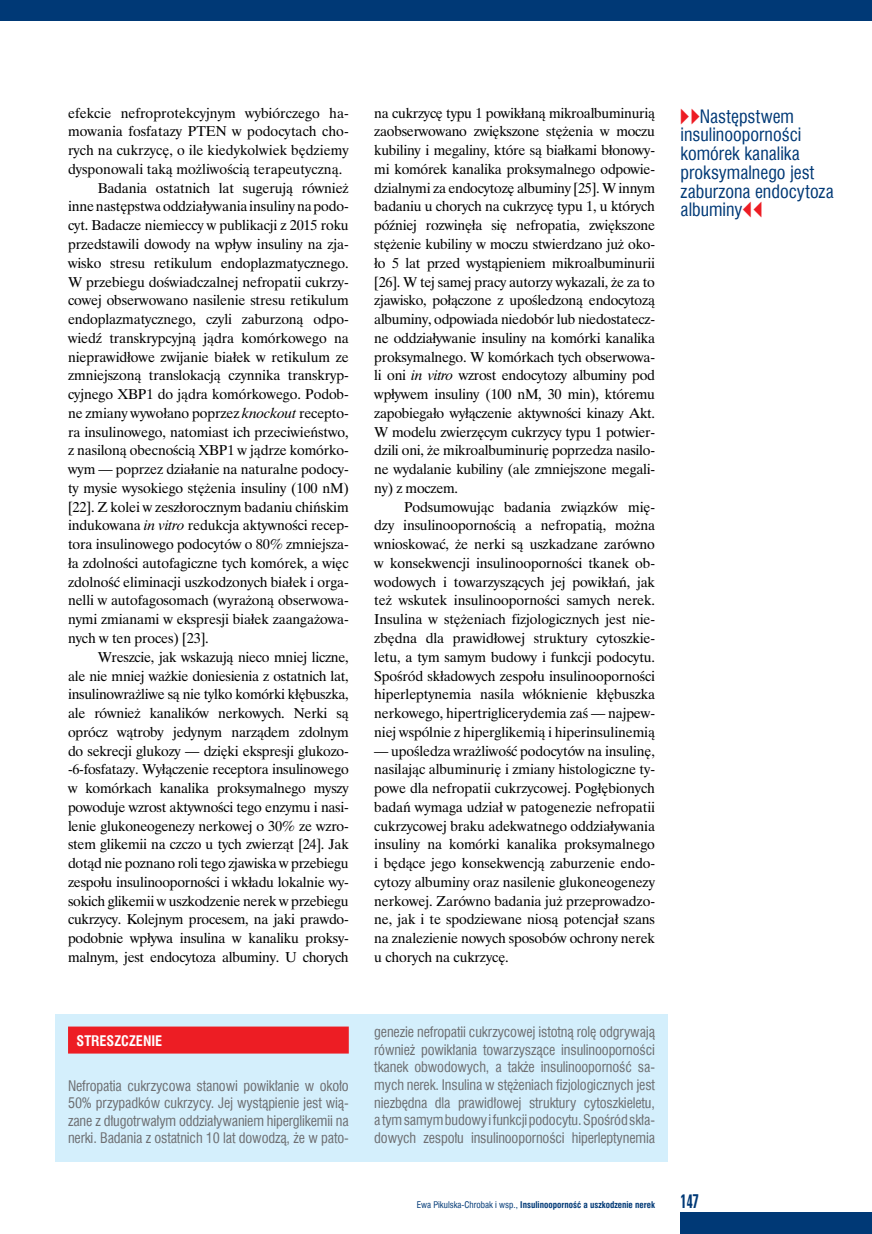
<style>
.page{position:relative;width:872px;height:1234px;background:#fff}
.page>*{position:absolute;margin:0;border:0;box-sizing:border-box;transform-origin:0 0}
.notka_prawa{font:18px/18.8px "Swis 721 Cn EU";color:#003976}
.t1{font:18px "Swis 924 EU";color:#003976}
._30_Tekst{font:14.25px/18.8px "Time Ibis EE";letter-spacing:-.01em;color:#000;text-align:justify}
._16_Streszczenie_pol{font:14.25px/17.5px "Swis 721 Cn EU";letter-spacing:-.01em;color:#6d6e71;text-align:justify}
._16_Streszczenie_pol-2{font:700 14.25px "Swis 721 Cn EU";color:#fff}
.t2{font:700 9px "Swis 721 Cn EU";color:#003976}
.s1{font-style:italic}
.s2{font-family:"Newspaper Pi";color:#ed1d24}
.s3{font-weight:400}
</style>
<div class="page">
<div style="left:680px;top:1212px;width:192px;height:21px;background:#003976"></div>
<div style="left:0;top:0;width:872px;height:21px;background:#003976"></div>
<div style="left:55px;top:1013px;width:613px;height:148px;background:#d4effc"></div>
<div style="left:68px;top:1026px;width:281px;height:27px;background:#ed1d24"></div>
<p class="_30_Tekst" style="left:68px;top:103px;width:282px">efekcie nefroprotekcyjnym wybiórczego ha&shy;mowania fosfatazy PTEN w podocytach cho&shy;rych na cukrzycę, o ile kiedykolwiek będziemy dysponowali taką możliwością terapeutyczną.</p>
<p class="_30_Tekst" style="left:68px;top:178px;width:282px;text-indent:30px">Badania ostatnich lat sugerują również inne następstwa oddziaływania insuliny na podo&shy;cyt. Badacze niemieccy w publikacji z 2015 roku przedstawili dowody na wpływ insuliny na zja&shy;wisko stresu retikulum endoplazmatycznego.<br>W przebiegu doświadczalnej nefropatii cukrzy&shy;cowej obserwowano nasilenie stresu retikulum endoplazmatycznego, czyli zaburzoną odpo&shy;wiedź transkrypcyjną jądra komórkowego na nieprawidłowe zwijanie białek w retikulum ze zmniejszoną translokacją czynnika transkryp&shy;cyjnego XBP1 do jądra komórkowego. Podob&shy;ne zmiany wywołano poprzez <span class="s1">knockout</span> recepto&shy;ra insulinowego, natomiast ich przeciwieństwo, z nasiloną obecnością XBP1 w jądrze komórko&shy;wym — poprzez działanie na naturalne podocy&shy;ty mysie wysokiego stężenia insuliny (100 nM) [22]. Z kolei w zeszłorocznym badaniu chińskim indukowana <span class="s1">in vitro</span> redukcja aktywności recep&shy;tora insulinowego podocytów o 80% zmniejsza&shy;ła zdolności autofagiczne tych komórek, a więc zdolność eliminacji uszkodzonych białek i orga&shy;nelli w autofagosomach (wyrażoną obserwowa&shy;nymi zmianami w ekspresji białek zaangażowa&shy;nych w ten proces) [23].</p>
<p class="_30_Tekst" style="left:68px;top:647px;width:282px;text-indent:30px">Wreszcie, jak wskazują nieco mniej liczne, ale nie mniej ważkie doniesienia z ostatnich lat, insulinowrażliwe są nie tylko komórki kłębuszka, ale również kanalików nerkowych. Nerki są oprócz wątroby jedynym narządem zdolnym do sekrecji glukozy — dzięki ekspresji glukozo--6-fosfatazy. Wyłączenie receptora insulinowego w komórkach kanalika proksymalnego myszy powoduje wzrost aktywności tego enzymu i nasi&shy;lenie glukoneogenezy nerkowej o 30% ze wzro&shy;stem glikemii na czczo u tych zwierząt [24]. Jak dotąd nie poznano roli tego zjawiska w przebiegu zespołu insulinooporności i wkładu lokalnie wy&shy;sokich glikemii w uszkodzenie nerek w przebiegu cukrzycy. Kolejnym procesem, na jaki prawdo&shy;podobnie wpływa insulina w kanaliku proksy&shy;malnym, jest endocytoza albuminy. U chorych</p>
<p class="_16_Streszczenie_pol-2" style="left:77px;top:1031px;width:87px">STRESZCZENIE</p>
<p class="_16_Streszczenie_pol" style="left:68px;top:1076px;width:282px">Nefropatia cukrzycowa stanowi powikłanie w około 50% przypadków cukrzycy. Jej wystąpienie jest wią&shy;zane z długotrwałym oddziaływaniem hiperglikemii na nerki. Badania z ostatnich 10 lat dowodzą, że w pato-</p>
<p class="_30_Tekst" style="left:374px;top:103px;width:282px">na cukrzycę typu 1 powikłaną mikroalbuminurią zaobserwowano zwiększone stężenia w moczu kubiliny i megaliny, które są białkami błonowy&shy;mi komórek kanalika proksymalnego odpowie&shy;dzialnymi za endocytozę albuminy [25]. W innym badaniu u chorych na cukrzycę typu 1, u których później rozwinęła się nefropatia, zwiększone stężenie kubiliny w moczu stwierdzano już oko&shy;ło 5 lat przed wystąpieniem mikroalbuminurii [26]. W tej samej pracy autorzy wykazali, że za to zjawisko, połączone z upośledzoną endocytozą albuminy, odpowiada niedobór lub niedostatecz&shy;ne oddziaływanie insuliny na komórki kanalika proksymalnego. W komórkach tych obserwowa&shy;li oni <span class="s1">in vitro</span> wzrost endocytozy albuminy pod wpływem insuliny (100 nM, 30 min), któremu zapobiegało wyłączenie aktywności kinazy Akt.<br>W modelu zwierzęcym cukrzycy typu 1 potwier&shy;dzili oni, że mikroalbuminurię poprzedza nasilo&shy;ne wydalanie kubiliny (ale zmniejszone megali&shy;ny) z moczem.</p>
<p class="_30_Tekst" style="left:374px;top:497px;width:282px;text-indent:30px">Podsumowując badania związków mię&shy;dzy insulinoopornością a nefropatią, można wnioskować, że nerki są uszkadzane zarówno w konsekwencji insulinooporności tkanek ob&shy;wodowych i towarzyszących jej powikłań, jak też wskutek insulinooporności samych nerek.<br>Insulina w stężeniach fizjologicznych jest nie&shy;zbędna dla prawidłowej struktury cytoszkie&shy;letu, a tym samym budowy i funkcji podocytu.<br>Spośród składowych zespołu insulinooporności hiperleptynemia nasila włóknienie kłębuszka nerkowego, hipertriglicerydemia zaś — najpew&shy;niej wspólnie z hiperglikemią i hiperinsulinemią</p>
<p class="_30_Tekst" style="left:374px;top:741px;width:282px">— upośledza wrażliwość podocytów na insulinę, nasilając albuminurię i zmiany histologiczne ty&shy;powe dla nefropatii cukrzycowej. Pogłębionych badań wymaga udział w patogenezie nefropatii cukrzycowej braku adekwatnego oddziaływania insuliny na komórki kanalika proksymalnego i będące jego konsekwencją zaburzenie endo&shy;cytozy albuminy oraz nasilenie glukoneogenezy nerkowej. Zarówno badania już przeprowadzo&shy;ne, jak i te spodziewane niosą potencjał szans na znalezienie nowych sposobów ochrony nerek u chorych na cukrzycę.</p>
<p class="_16_Streszczenie_pol" style="left:374px;top:1022px;width:282px">genezie nefropatii cukrzycowej istotną rolę odgrywają również powikłania towarzyszące insulinooporności tkanek obwodowych, a także insulinooporność sa&shy;mych nerek. Insulina w stężeniach fizjologicznych jest niezbędna dla prawidłowej struktury cytoszkieletu, a tym samym budowy i funkcji podocytu. Spośród skła&shy;dowych zespołu insulinooporności hiperleptynemia</p>
<p class="notka_prawa" style="left:680px;top:107px;width:155px"><span class="s2">VV</span>Następstwem insulinooporności komórek kanalika proksymalnego jest zaburzona endocytoza albuminy<span class="s2">CC</span></p>
<p class="t2" style="left:417px;top:1198px;width:240px"><span class="s3">Ewa Pikulska-Chrobak i wsp.,</span> Insulinooporność a uszkodzenie nerek</p>
<p class="t1" style="left:680px;top:1189px;width:20px">147</p>
</div>
